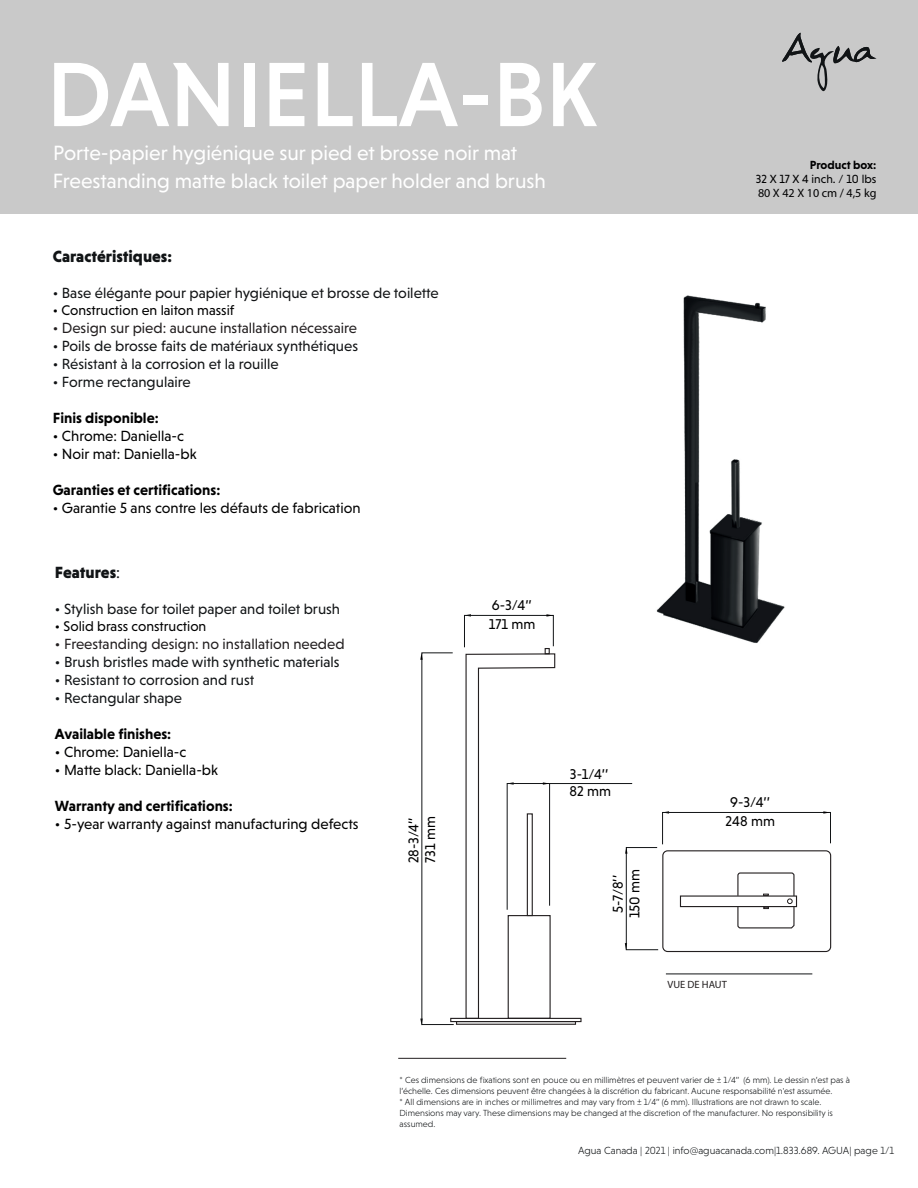
<style>
.page{position:relative;width:918px;height:1188px;background:#fff}
.page>*{position:absolute;margin:0;border:0;box-sizing:border-box;transform-origin:0 0}
.t1{font:500 93px "Niveau Grotesk";color:#fff}
.t2{font:21px/27.8px "Niveau Grotesk";color:#fff}
.t3{font:900 16.5px "Niveau Grotesk";color:#111416}
.t4{font:15px "Niveau Grotesk";color:#111416}
.t5{font:15px "Niveau Grotesk";color:#000001}
.t6{font:15px "Niveau Grotesk";color:#111315}
.t7{font:700 15px "Niveau Grotesk";color:#000001}
.t8{font:15px "Niveau Grotesk";color:#231f20}
.t9{font:14.4px/18.5px "Niveau Grotesk";color:#000001}
.t10{font:14.25px "Niveau Grotesk";color:#000001}
.t11{font:12.15px "Myriad Pro";color:#000001}
.t12{font:12px "Niveau Grotesk";color:#000001}
.t13{font:700 12px "Niveau Grotesk";color:#000001}
.t14{font:300 10.5px "Niveau Grotesk";color:#111416}
.t15{font:10.5px "Myriad Pro";color:#231f20}
.t16{font:300 9px/10.8px "Niveau Grotesk";color:#111416}
.s1{color:#111315}
.s2{font-weight:400}
</style>
<div class="page">
<div style="left:0;top:0;width:918px;height:213px;background:#c9c9c9"></div>
<svg style="left:782px;top:33px;width:94px;height:58px"></svg>
<img style="left:656px;top:295px;width:129px;height:348px">
<hr style="left:398px;top:1058px;width:168px;height:1px;background:#231f20">
<div style="left:456px;top:1021px;width:120px;height:4px;border:1px solid #231f20"></div>
<div style="left:450px;top:1018px;width:132px;height:4px;border:1px solid #231f20"></div>
<svg style="left:625px;top:811px;width:206px;height:139px"></svg>
<svg style="left:420px;top:652px;width:34px;height:373px"></svg>
<hr style="left:666px;top:974px;width:146px;height:1px;background:#111416">
<svg style="left:464px;top:614px;width:92px;height:406px"></svg>
<hr style="left:550px;top:783px;width:82px;height:1px;background:#111416">
<h1 class="t1" style="left:47px;top:41px;width:553px">DANIELLA-BK</h1>
<h2 class="t2" style="left:53px;top:139px;width:495px">Porte-papier hygiénique sur pied et brosse noir mat<br>Freestanding matte black toilet paper holder and brush</h2>
<h3 class="t3" style="left:53px;top:246px;width:121px">Caractéristiques:</h3>
<h3 class="t6" style="left:53px;top:284px;width:388px">• Base élégante pour papier hygiénique et brosse de toilette</h3>
<h3 class="t10" style="left:53px;top:302px;width:183px">• Construction en laiton massif</h3>
<h3 class="t8" style="left:53px;top:319px;width:306px">• Design sur pied: aucune installation nécessaire</h3>
<h3 class="t6" style="left:53px;top:337px;width:307px">• Poils de brosse faits de matériaux synthétiques</h3>
<h3 class="t4" style="left:53px;top:355px;width:227px"><span class="s1">•</span> Résistant à la corrosion et la rouille</h3>
<h3 class="t4" style="left:53px;top:373px;width:140px"><span class="s1">•</span> Forme rectangulaire</h3>
<h3 class="t7" style="left:53px;top:409px;width:107px">Finis disponible:</h3>
<h3 class="t5" style="left:53px;top:427px;width:133px">• Chrome: Daniella-c</h3>
<h3 class="t5" style="left:53px;top:445px;width:145px">• Noir mat: Daniella-bk</h3>
<h3 class="t7" style="left:53px;top:481px;width:169px">Garanties et certifications:</h3>
<h3 class="t5" style="left:53px;top:499px;width:309px">• Garantie 5 ans contre les défauts de fabrication</h3>
<h3 class="t3" style="left:55px;top:563px;width:67px">Features<span class="s2">:</span></h3>
<h3 class="t4" style="left:55px;top:600px;width:287px">• Stylish base for toilet paper and toilet brush</h3>
<h3 class="t10" style="left:55px;top:618px;width:153px">• Solid brass construction</h3>
<h3 class="t8" style="left:55px;top:635px;width:291px">• Freestanding design: no installation needed</h3>
<h3 class="t4" style="left:55px;top:653px;width:286px">• Brush bristles made with synthetic materials</h3>
<h3 class="t4" style="left:55px;top:671px;width:201px">• Resistant to corrosion and rust</h3>
<h3 class="t4" style="left:55px;top:689px;width:128px">• Rectangular shape</h3>
<h3 class="t7" style="left:55px;top:725px;width:118px">Available finishes:</h3>
<h3 class="t5" style="left:55px;top:743px;width:133px">• Chrome: Daniella-c</h3>
<h3 class="t5" style="left:55px;top:761px;width:165px">• Matte black: Daniella-bk</h3>
<h3 class="t7" style="left:55px;top:797px;width:179px">Warranty and certifications:</h3>
<h3 class="t5" style="left:55px;top:815px;width:305px">• 5-year warranty against manufacturing defects</h3>
<h3 class="t9" style="left:405px;top:863px;width:48px;line-height:16.6px;rotate:-90deg">28-3/4’’<br>731 mm</h3>
<h3 class="t9" style="left:489px;top:596px;width:48px">6-3/4’’<br>171 mm</h3>
<h3 class="t9" style="left:570px;top:765px;width:43px;line-height:17.1px">3-1/4’’<br>82 mm</h3>
<h3 class="t9" style="left:610px;top:918px;width:51px;line-height:16.6px;text-align:center;rotate:-90deg">5-7/8’’<br>150 mm</h3>
<h3 class="t13" style="left:810px;top:158px;width:68px">Product box:</h3>
<h3 class="t12" style="left:756px;top:172px;width:122px">32 X 17 X 4 inch. / 10 lbs</h3>
<h3 class="t11" style="left:758px;top:186px;width:120px">80 X 42 X 10 cm / 4,5 kg</h3>
<h3 class="t9" style="left:726px;top:793px;width:51px;text-align:center">9-3/4’’<br>248 mm</h3>
<p class="t15" style="left:667px;top:978px;width:61px">VUE DE HAUT</p>
<p class="t16" style="left:400px;top:1075px;width:452px">* Ces dimensions de fixations sont en pouce ou en millimètres et peuvent varier de ± 1/4’’ (6 mm). Le dessin n’est pas à l’échelle. Ces dimensions peuvent être changées à la discrétion du fabricant. Aucune responsabilité n'est assumée.<br>* All dimensions are in inches or millimetres and may vary from ± 1/4’’ (6 mm). Illustrations are not drawn to scale.<br>Dimensions may vary. These dimensions may be changed at the discretion of the manufacturer. No responsibility is assumed.</p>
<p class="t14" style="left:578px;top:1145px;width:317px">Agua Canada | 2021 | info@aguacanada.com|1.833.689. AGUA| page 1/1</p>
</div>
